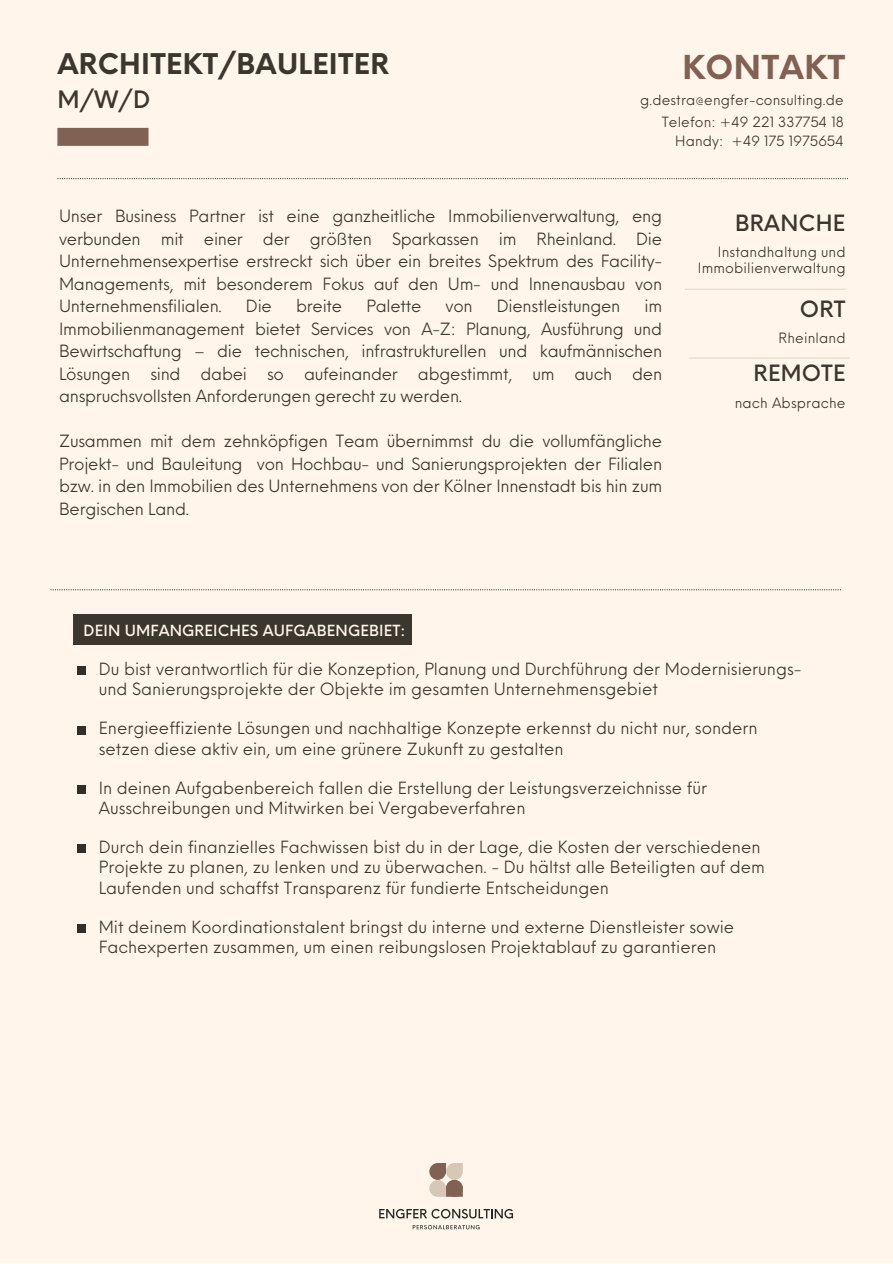
<style>
.page{position:relative;width:893px;height:1264px;background:#fff}
.page>*{position:absolute;margin:0;border:0;box-sizing:border-box;transform-origin:0 0}
.t1{font:700 32.25px "Neue Einstellung";letter-spacing:.01em;color:#806153}
.t2{font:700 27.75px "Neue Einstellung";letter-spacing:.01em;color:#3b362e}
.t3{font:500 23.4px "Neue Einstellung";color:#3b362e}
.t4{font:500 21.9px "Neue Einstellung";letter-spacing:.01em;color:#3b362e}
.t5{font:16.5px/22.5px "Neue Einstellung";color:#3b362e}
.t6{font:500 15px "Neue Einstellung";letter-spacing:.01em;color:#fff5ea}
.t7{font:13.8px/15.8px "Neue Einstellung";letter-spacing:.01em;color:#3b362e;text-align:right}
</style>
<div class="page">
<div style="left:0;top:0;width:892px;height:1262px;background:#fff5ea"></div>
<div style="left:77px;top:726px;width:8px;height:8px;background:#332f28"></div>
<div style="left:77px;top:844px;width:8px;height:9px;background:#332f28"></div>
<svg style="left:412px;top:1225px;width:67px;height:4px"></svg>
<svg style="left:379px;top:1208px;width:134px;height:10px"></svg>
<svg style="left:429px;top:1163px;width:34px;height:33px"></svg>
<hr style="left:684px;top:289px;width:161px;height:1px;background:#806153">
<div style="left:73px;top:614px;width:338px;height:30px;background:#3b362e"></div>
<div style="left:57px;top:128px;width:91px;height:18px;background:#806153"></div>
<svg style="left:57px;top:178px;width:790px;height:1px"></svg>
<div style="left:77px;top:785px;width:8px;height:9px;background:#332f28"></div>
<svg style="left:50px;top:589px;width:790px;height:1px"></svg>
<div style="left:77px;top:924px;width:8px;height:8px;background:#332f28"></div>
<div style="left:77px;top:666px;width:8px;height:9px;background:#332f28"></div>
<hr style="left:688px;top:357px;width:161px;height:1px;background:#806153">
<p class="t2" style="left:57px;top:39px;width:333px">ARCHITEKT/BAULEITER</p>
<p class="t3" style="left:57px;top:79px;width:94px">M/W/D</p>
<p class="t1" style="left:682px;top:38px;width:164px">KONTAKT</p>
<p class="t7" style="left:640px;top:91px;width:205px">g.destra@engfer-consulting.de</p>
<p class="t7" style="left:661px;top:113px;width:184px">Telefon: +49 221 337754 18</p>
<p class="t7" style="left:675px;top:131px;width:170px">Handy: +49 175 1975654</p>
<p class="t5" style="left:59px;top:203px;width:604px;text-align:justify">Unser Business Partner ist eine ganzheitliche Immobilienverwaltung, eng verbunden mit einer der größten Sparkassen im Rheinland. Die Unternehmensexpertise erstreckt sich über ein breites Spektrum des Facility-Managements, mit besonderem Fokus auf den Um- und Innenausbau von Unternehmensfilialen.</p>
<p class="t5" style="left:246px;top:293px;width:28px">Die</p>
<p class="t5" style="left:296px;top:293px;width:48px">breite</p>
<p class="t5" style="left:366px;top:293px;width:57px">Palette</p>
<p class="t5" style="left:445px;top:293px;width:29px">von</p>
<p class="t5" style="left:496px;top:293px;width:125px">Dienstleistungen</p>
<p class="t5" style="left:59px;top:293px;width:604px;text-align:justify;text-indent:585px">im Immobilienmanagement bietet Services von A-Z: Planung, Ausführung und Bewirtschaftung – die technischen, infrastrukturellen und kaufmännischen Lösungen sind dabei so aufeinander abgestimmt, um auch den anspruchsvollsten Anforderungen gerecht zu werden.</p>
<p class="t5" style="left:59px;top:428px;width:604px;text-align:justify">Zusammen mit dem zehnköpfigen Team übernimmst du die vollumfängliche Projekt- und Bauleitung von Hochbau- und Sanierungsprojekten der Filialen bzw. in den Immobilien des Unternehmens von der Kölner Innenstadt bis hin zum Bergischen Land.</p>
<p class="t4" style="left:735px;top:203px;width:112px">BRANCHE</p>
<p class="t7" style="left:697px;top:242px;width:149px">Instandhaltung und<br>Immobilienverwaltung</p>
<p class="t4" style="left:799px;top:289px;width:47px">ORT</p>
<p class="t7" style="left:778px;top:328px;width:69px">Rheinland</p>
<p class="t4" style="left:753px;top:353px;width:94px">REMOTE</p>
<p class="t7" style="left:734px;top:394px;width:112px">nach Absprache</p>
<p class="t6" style="left:83px;top:617px;width:323px">DEIN UMFANGREICHES AUFGABENGEBIET:</p>
<p class="t5" style="left:99px;top:657px;width:704px;line-height:20.2px">Du bist verantwortlich für die Konzeption, Planung und Durchführung der Modernisierungs&shy;und Sanierungsprojekte der Objekte im gesamten Unternehmensgebiet</p>
<p class="t5" style="left:99px;top:716px;width:660px;line-height:20.2px">Energieeffiziente Lösungen und nachhaltige Konzepte erkennst du nicht nur, sondern setzen diese aktiv ein, um eine grünere Zukunft zu gestalten</p>
<p class="t5" style="left:99px;top:776px;width:609px;line-height:20.2px">In deinen Aufgabenbereich fallen die Erstellung der Leistungsverzeichnisse für<br>Ausschreibungen und Mitwirken bei Vergabeverfahren</p>
<p class="t5" style="left:99px;top:835px;width:667px;line-height:20.2px">Durch dein finanzielles Fachwissen bist du in der Lage, die Kosten der verschiedenen<br>Projekte zu planen, zu lenken und zu überwachen. - Du hältst alle Beteiligten auf dem<br>Laufenden und schaffst Transparenz für fundierte Entscheidungen</p>
<p class="t5" style="left:99px;top:915px;width:637px;line-height:20.2px">Mit deinem Koordinationstalent bringst du interne und externe Dienstleister sowie<br>Fachexperten zusammen, um einen reibungslosen Projektablauf zu garantieren</p>
</div>
